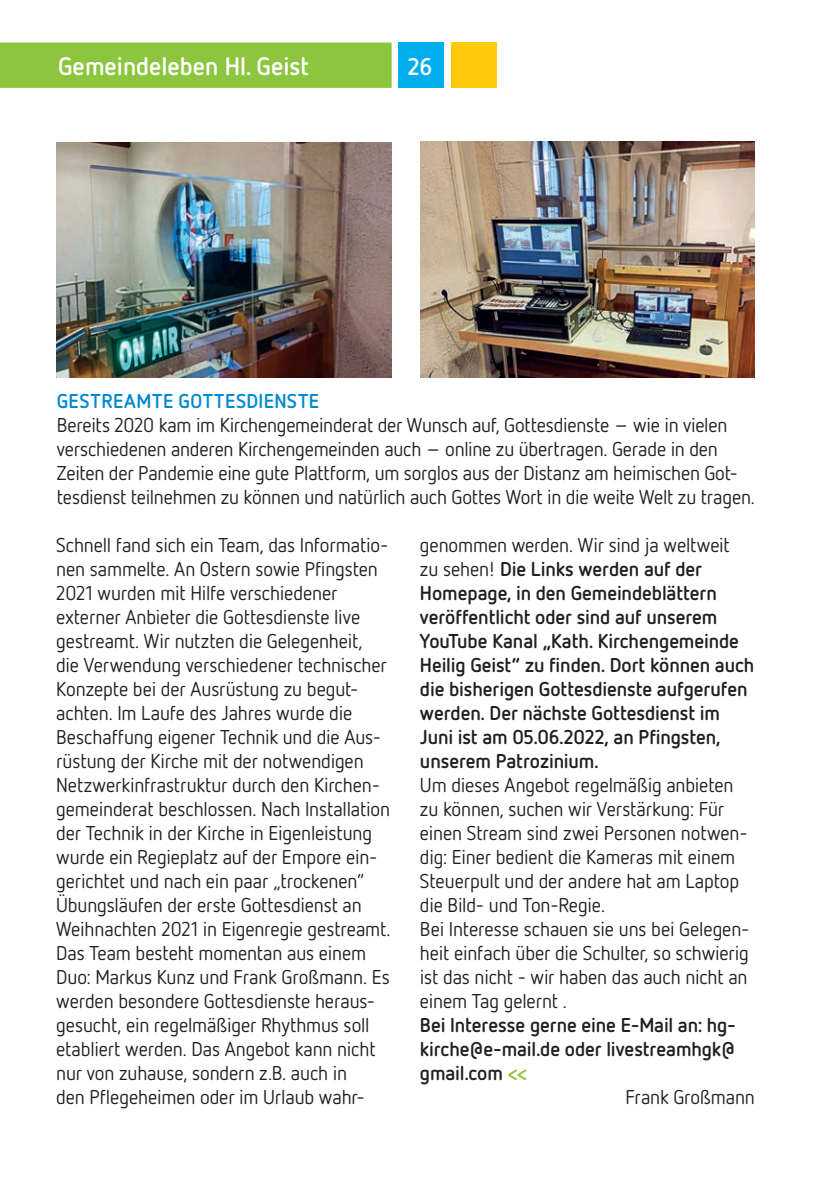
<style>
.page{position:relative;width:840px;height:1191px;background:#fff}
.page>*{position:absolute;margin:0;border:0;box-sizing:border-box;transform-origin:0 0}
.t1{font:700 25.2px "Netto OT";color:#fff}
.t2{font:700 24px "Netto OT";color:#fff}
.t3{font:20px/24px "Netto OT";letter-spacing:-.01em;color:#231f20}
.t4{font:700 20px/24px "Netto OT";letter-spacing:-.005em;color:#231f20}
.t5{font:700 20px "Netto OT";letter-spacing:.03em;color:#0089cf}
.s1{font-weight:400}
.s2{color:#8bc63e}
</style>
<div class="page">
<div style="left:0;top:43px;width:391px;height:45px;background:#8bc63e"></div>
<div style="left:398px;top:43px;width:46px;height:45px;background:#00aeef"></div>
<div style="left:451px;top:43px;width:45px;height:45px;background:#feca0a"></div>
<img style="left:420px;top:142px;width:334px;height:236px">
<img style="left:57px;top:142px;width:334px;height:236px">
<p class="t1" style="left:58px;top:50px;width:252px">Gemeindeleben Hl. Geist</p>
<p class="t2" style="left:407px;top:51px;width:26px">26</p>
<p class="t5" style="left:57px;top:388px;width:264px">GESTREAMTE GOTTESDIENSTE</p>
<p class="t3" style="left:57px;top:413px;width:699px">Bereits 2020 kam im Kirchengemeinderat der Wunsch auf, Gottesdienste – wie in vielen verschiedenen anderen Kirchengemeinden auch – online zu übertragen. Gerade in den Zeiten der Pandemie eine gute Plattform, um sorglos aus der Distanz am heimischen Got&shy;tesdienst teilnehmen zu können und natürlich auch Gottes Wort in die weite Welt zu tragen.</p>
<p class="t3" style="left:56px;top:533px;width:336px">Schnell fand sich ein Team, das Informatio&shy;nen sammelte. An Ostern sowie Pfingsten 2021 wurden mit Hilfe verschiedener externer Anbieter die Gottesdienste live gestreamt. Wir nutzten die Gelegenheit, die Verwendung verschiedener technischer Konzepte bei der Ausrüstung zu begut&shy;achten. Im Laufe des Jahres wurde die Beschaffung eigener Technik und die Aus&shy;rüstung der Kirche mit der notwendigen Netzwerkinfrastruktur durch den Kirchen&shy;gemeinderat beschlossen. Nach Installation der Technik in der Kirche in Eigenleistung wurde ein Regieplatz auf der Empore ein&shy;gerichtet und nach ein paar „trockenen“ Übungsläufen der erste Gottesdienst an Weihnachten 2021 in Eigenregie gestreamt.<br>Das Team besteht momentan aus einem Duo: Markus Kunz und Frank Großmann. Es werden besondere Gottesdienste heraus&shy;gesucht, ein regelmäßiger Rhythmus soll etabliert werden. Das Angebot kann nicht nur von zuhause, sondern z.B. auch in<br>den Pflegeheimen oder im Urlaub wahr-</p>
<p class="t4" style="left:420px;top:532px;width:336px"><span class="s1">genommen werden. Wir sind ja weltweit<br>zu sehen!</span> Die Links werden auf der Homepage, in den Gemeindeblättern veröffentlicht oder sind auf unserem YouTube Kanal „Kath. Kirchengemeinde Heilig Geist“ zu finden. Dort können auch die bisherigen Gottesdienste aufgerufen werden. Der nächste Gottesdienst im Juni ist am 05.06.2022, an Pfingsten, unserem Patrozinium.</p>
<p class="t3" style="left:420px;top:773px;width:331px">Um dieses Angebot regelmäßig anbieten zu können, suchen wir Verstärkung: Für einen Stream sind zwei Personen notwen&shy;dig: Einer bedient die Kameras mit einem Steuerpult und der andere hat am Laptop die Bild- und Ton-Regie.<br>Bei Interesse schauen sie uns bei Gelegen&shy;heit einfach über die Schulter, so schwierig ist das nicht - wir haben das auch nicht an einem Tag gelernt .</p>
<p class="t4" style="left:420px;top:1012px;width:317px">Bei Interesse gerne eine E-Mail an: hg-</p>
<p class="t4" style="left:420px;top:1036px;width:317px">kirche@e-mail.de oder livestreamhgk@</p>
<p class="t4" style="left:420px;top:1060px;width:109px">gmail.com <span class="s2">&lt;&lt;</span></p>
<p class="t3" style="left:625px;top:1085px;width:131px">Frank Großmann</p>
</div>
